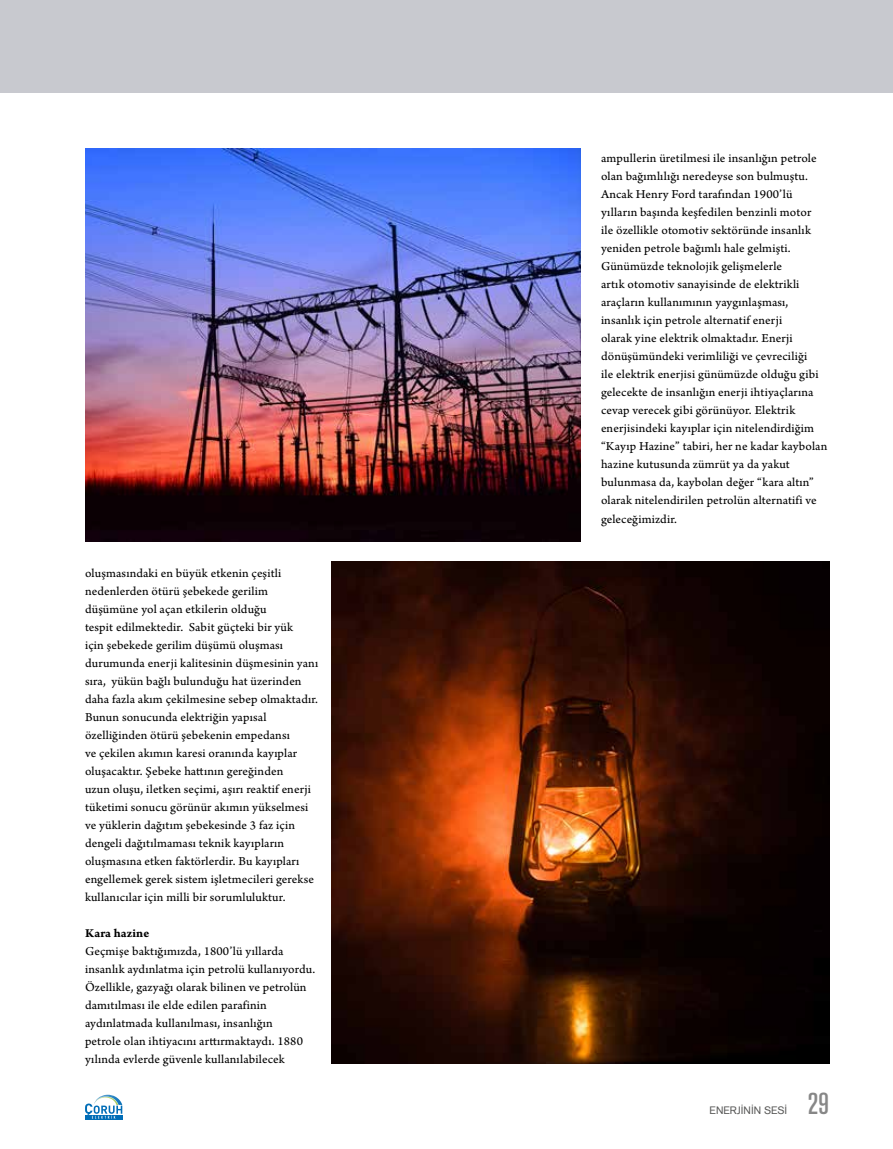
<style>
.page{position:relative;width:893px;height:1149px;background:#fff}
.page>*{position:absolute;margin:0;border:0;box-sizing:border-box;transform-origin:0 0}
.t1{font:500 condensed 30px "Akzidenz Grotesk Pro";color:#878787}
.t2{font:12.75px/18px "Arno Pro Sm Text";letter-spacing:.01em;color:#000}
.t3{font:12.75px "Arno Pro Bold Sm Text";letter-spacing:.005em;color:#000}
.t4{font:10.5px "Akzidenz Grotesk CE";color:#575756}
</style>
<div class="page">
<div style="left:0;top:0;width:893px;height:92px;background:#c8c9cf"></div>
<img style="left:332px;top:561px;width:497px;height:502px">
<img style="left:85px;top:149px;width:495px;height:392px">
<svg style="left:85px;top:1094px;width:37px;height:24px"></svg>
<p class="t2" style="left:85px;top:564px;width:235px">oluşmasındaki en büyük etkenin çeşitli nedenlerden ötürü şebekede gerilim düşümüne yol açan etkilerin olduğu<br>tespit edilmektedir. Sabit güçteki bir yük<br>için şebekede gerilim düşümü oluşması durumunda enerji kalitesinin düşmesinin yanı sıra, yükün bağlı bulunduğu hat üzerinden daha fazla akım çekilmesine sebep olmaktadır.<br>Bunun sonucunda elektriğin yapısal özelliğinden ötürü şebekenin empedansı<br>ve çekilen akımın karesi oranında kayıplar oluşacaktır. Şebeke hattının gereğinden<br>uzun oluşu, iletken seçimi, aşırı reaktif enerji tüketimi sonucu görünür akımın yükselmesi ve yüklerin dağıtım şebekesinde 3 faz için dengeli dağıtılmaması teknik kayıpların oluşmasına etken faktörlerdir. Bu kayıpları engellemek gerek sistem işletmecileri gerekse kullanıcılar için milli bir sorumluluktur.</p>
<p class="t3" style="left:85px;top:925px;width:66px">Kara hazine</p>
<p class="t2" style="left:85px;top:942px;width:232px">Geçmişe baktığımızda, 1800’lü yıllarda insanlık aydınlatma için petrolü kullanıyordu.<br>Özellikle, gazyağı olarak bilinen ve petrolün damıtılması ile elde edilen parafinin aydınlatmada kullanılması, insanlığın<br>petrole olan ihtiyacını arttırmaktaydı. 1880 yılında evlerde güvenle kullanılabilecek</p>
<p class="t2" style="left:601px;top:150px;width:228px">ampullerin üretilmesi ile insanlığın petrole olan bağımlılığı neredeyse son bulmuştu.<br>Ancak Henry Ford tarafından 1900’lü yılların başında keşfedilen benzinli motor<br>ile özellikle otomotiv sektöründe insanlık yeniden petrole bağımlı hale gelmişti.<br>Günümüzde teknolojik gelişmelerle<br>artık otomotiv sanayisinde de elektrikli araçların kullanımının yaygınlaşması, insanlık için petrole alternatif enerji<br>olarak yine elektrik olmaktadır. Enerji dönüşümündeki verimliliği ve çevreciliği<br>ile elektrik enerjisi günümüzde olduğu gibi gelecekte de insanlığın enerji ihtiyaçlarına cevap verecek gibi görünüyor. Elektrik enerjisindeki kayıplar için nitelendirdiğim “Kayıp Hazine” tabiri, her ne kadar kaybolan hazine kutusunda zümrüt ya da yakut bulunmasa da, kaybolan değer “kara altın” olarak nitelendirilen petrolün alternatifi ve geleceğimizdir.</p>
<p class="t4" style="left:710px;top:1102px;width:79px">ENERJİNİN SESİ</p>
<h1 class="t1" style="left:808px;top:1083px;width:23px">29</h1>
</div>
